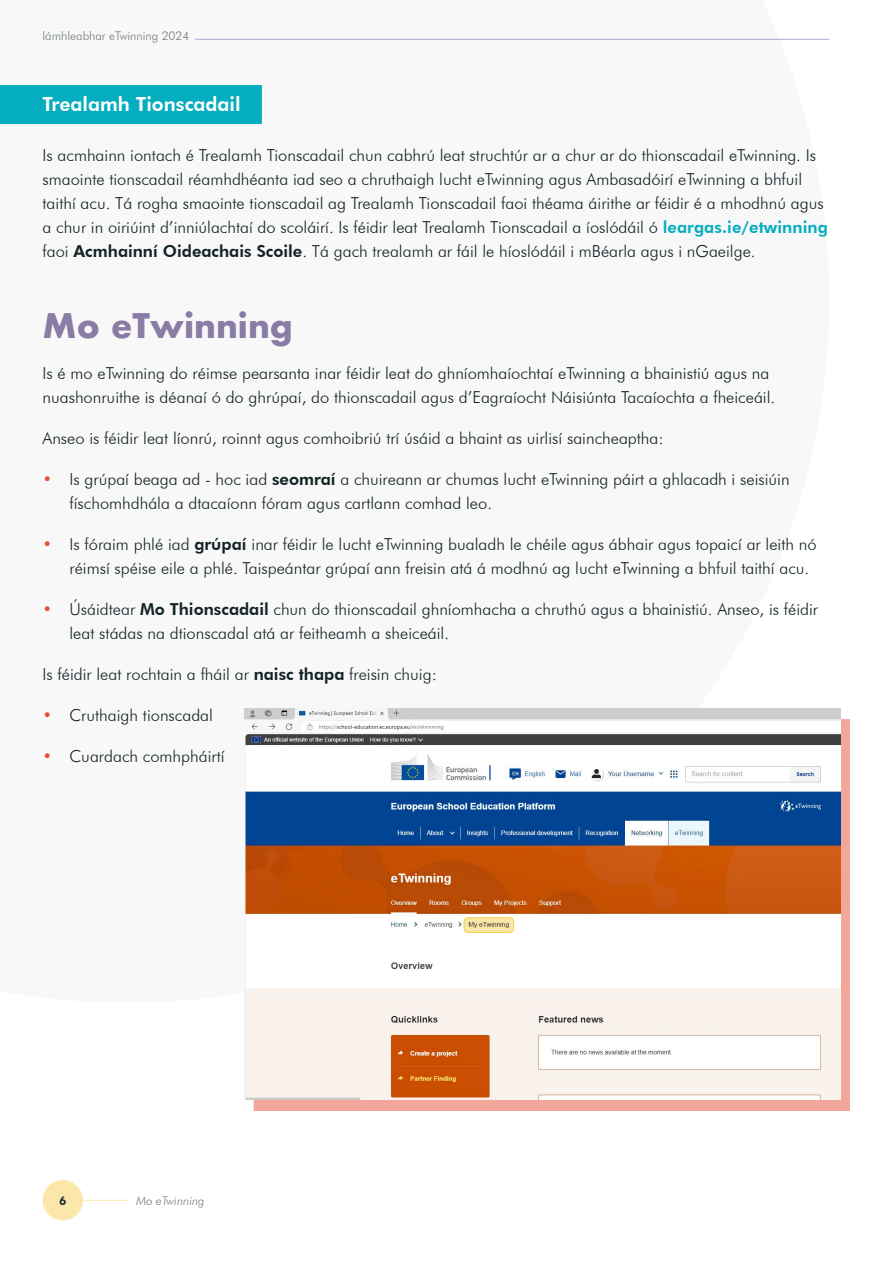
<style>
.page{position:relative;width:893px;height:1263px;background:#fff}
.page>*{position:absolute;margin:0;border:0;box-sizing:border-box;transform-origin:0 0}
.body_copy{font:700 33px "Futura";color:#8a7da5}
.Sub_Heading_red{font:800 19.5px "Futura BT";color:#fff}
.body_copy-2{font:300 16.5px/24px "Futura BT";color:#142326}
.t1{font:300 12px "Futura BT";color:#727b7d}
.t2{font:italic 300 12px "Futura BT";color:#727b7d}
.t3{font:800 12px "Futura BT";color:#142326}
.s1{font-weight:800;color:#04adbf}
.s2{font-weight:800}
.s3{font-weight:800;color:#e54f36}
</style>
<div class="page">
<hr style="left:195px;top:39px;width:634px;height:1px;background:#a9a9d0">
<div style="left:0;top:85px;width:262px;height:39px;background:#04adbf"></div>
<div style="left:254px;top:720px;width:596px;height:391px;background:#e54f36;opacity:.5"></div>
<img style="left:245px;top:708px;width:596px;height:391px">
<svg style="left:464px;top:918px;width:50px;height:14px"></svg>
<div style="left:464px;top:917px;width:50px;height:16px;border:1px solid #f6cf3f;border-radius:4px"></div>
<div style="left:43px;top:1180px;width:40px;height:40px;background:#fbe7aa;border-radius:50%"></div>
<hr style="left:81px;top:1200px;width:47px;height:1px;background:#fbe7aa">
<p class="t1" style="left:43px;top:28px;width:148px">lámhleabhar eTwinning 2024</p>
<p class="Sub_Heading_red" style="left:43px;top:93px;width:200px">Trealamh Tionscadail</p>
<p class="body_copy-2" style="left:43px;top:143px;width:787px">Is acmhainn iontach é Trealamh Tionscadail chun cabhrú leat struchtúr ar a chur ar do thionscadail eTwinning. Is smaointe tionscadail réamhdhéanta iad seo a chruthaigh lucht eTwinning agus Ambasadóirí eTwinning a bhfuil taithí acu. Tá rogha smaointe tionscadail ag Trealamh Tionscadail faoi théama áirithe ar féidir é a mhodhnú agus a chur in oiriúint d’inniúlachtaí do scoláirí. Is féidir leat Trealamh Tionscadail a íoslódáil ó <span class="s1">leargas.ie/etwinning </span>faoi <span class="s2">Acmhainní Oideachais Scoile</span>. Tá gach trealamh ar fáil le híoslódáil i mBéarla agus i nGaeilge.</p>
<p class="body_copy" style="left:43px;top:301px;width:252px">Mo eTwinning</p>
<p class="body_copy-2" style="left:43px;top:360px;width:734px">Is é mo eTwinning do réimse pearsanta inar féidir leat do ghníomhaíochtaí eTwinning a bhainistiú agus na nuashonruithe is déanaí ó do ghrúpaí, do thionscadail agus d’Eagraíocht Náisiúnta Tacaíochta a fheiceáil.</p>
<p class="body_copy-2" style="left:43px;top:425px;width:623px">Anseo is féidir leat líonrú, roinnt agus comhoibriú trí úsáid a bhaint as uirlisí saincheaptha:</p>
<p class="body_copy-2" style="left:70px;top:466px;width:722px;text-indent:-27px"><span class="s3">•</span> Is grúpaí beaga ad - hoc iad <span class="s2">seomraí</span> a chuireann ar chumas lucht eTwinning páirt a ghlacadh i seisiúin físchomhdhála a dtacaíonn fóram agus cartlann comhad leo.</p>
<p class="body_copy-2" style="left:70px;top:531px;width:749px;text-indent:-27px"><span class="s3">•</span> Is fóraim phlé iad <span class="s2">grúpaí</span> inar féidir le lucht eTwinning bualadh le chéile agus ábhair agus topaicí ar leith nó réimsí spéise eile a phlé. Taispeántar grúpaí ann freisin atá á modhnú ag lucht eTwinning a bhfuil taithí acu.</p>
<p class="body_copy-2" style="left:70px;top:597px;width:750px;text-indent:-27px"><span class="s3">•</span> Úsáidtear <span class="s2">Mo Thionscadail</span> chun do thionscadail ghníomhacha a chruthú agus a bhainistiú. Anseo, is féidir leat stádas na dtionscadal atá ar feitheamh a sheiceáil.</p>
<p class="body_copy-2" style="left:43px;top:662px;width:396px">Is féidir leat rochtain a fháil ar <span class="s2">naisc thapa</span> freisin chuig:</p>
<p class="body_copy-2" style="left:43px;top:703px;width:172px"><span class="s3">•</span> Cruthaigh tionscadal</p>
<p class="body_copy-2" style="left:43px;top:744px;width:184px"><span class="s3">•</span> Cuardach comhpháirtí</p>
<p class="t3" style="left:59px;top:1193px;width:9px">6</p>
<p class="t2" style="left:136px;top:1193px;width:70px">Mo eTwinning</p>
</div>
